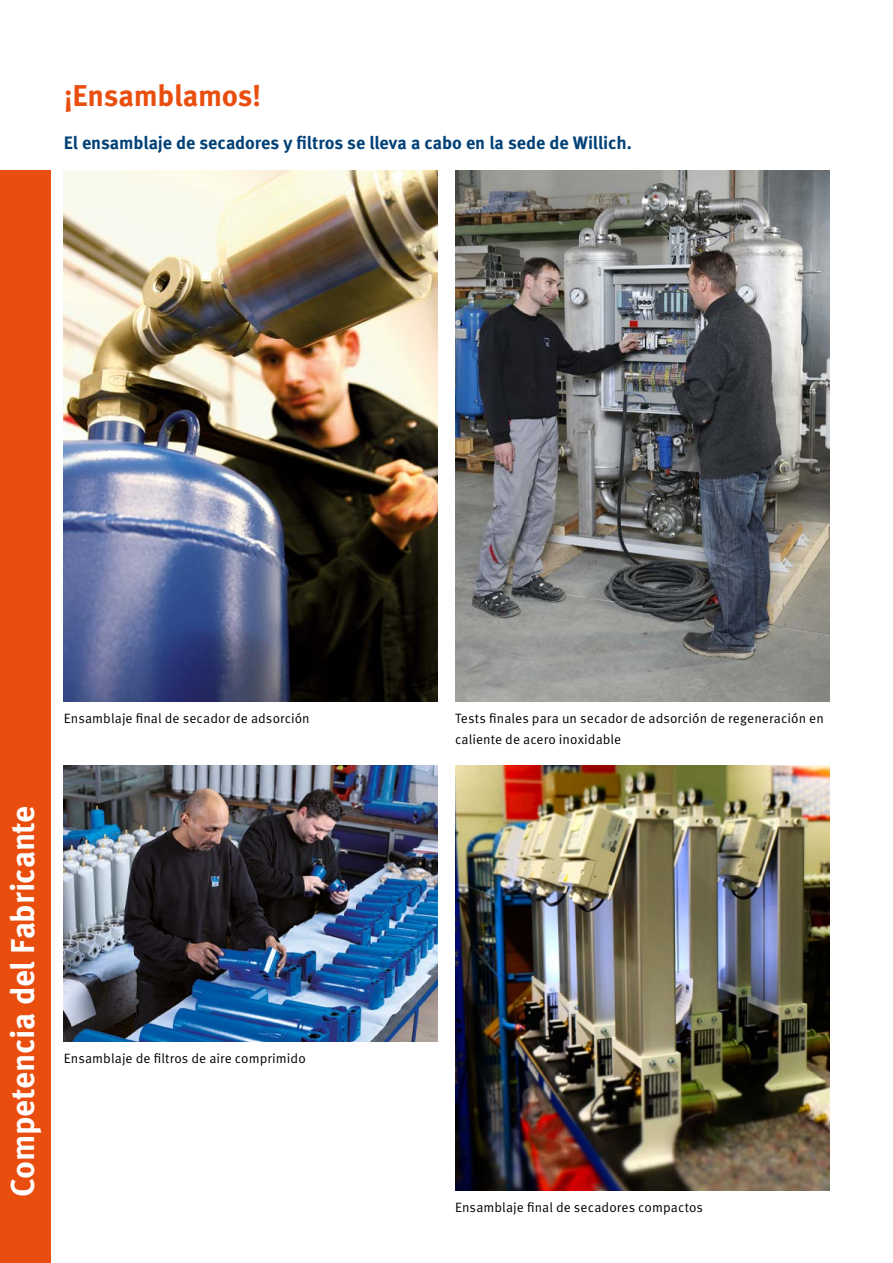
<style>
.page{position:relative;width:893px;height:1263px;background:#fff}
.page>*{position:absolute;margin:0;border:0;box-sizing:border-box;transform-origin:0 0}
.t1{font:700 33px "Meta OT";letter-spacing:-.01em;color:#fff}
.t2{font:700 30px "Meta OT";letter-spacing:-.01em;color:#e94e0f}
.t3{font:700 18px "Meta OT";letter-spacing:-.005em;color:#004177}
.t4{font:13.5px/21.3px "Meta OT";letter-spacing:.005em;color:#000}
</style>
<div class="page">
<div style="left:0;top:170px;width:51px;height:1093px;background:#e94e0f"></div>
<img style="left:64px;top:170px;width:374px;height:532px">
<img style="left:455px;top:170px;width:374px;height:532px">
<img style="left:455px;top:765px;width:374px;height:426px">
<img style="left:64px;top:765px;width:374px;height:277px">
<p class="t2" style="left:64px;top:77px;width:199px">¡Ensamblamos!</p>
<p class="t3" style="left:64px;top:131px;width:569px">El ensamblaje de secadores y filtros se lleva a cabo en la sede de Willich.</p>
<p class="t4" style="left:64px;top:708px;width:248px">Ensamblaje final de secador de adsorción</p>
<p class="t4" style="left:455px;top:708px;width:370px">Tests finales para un secador de adsorción de regeneración en caliente de acero inoxidable</p>
<p class="t1" style="left:2px;top:1197px;width:393px;rotate:-90deg">Competencia del Fabricante</p>
<p class="t4" style="left:64px;top:1048px;width:243px">Ensamblaje de filtros de aire comprimido</p>
<p class="t4" style="left:455px;top:1197px;width:250px">Ensamblaje final de secadores compactos</p>
</div>
